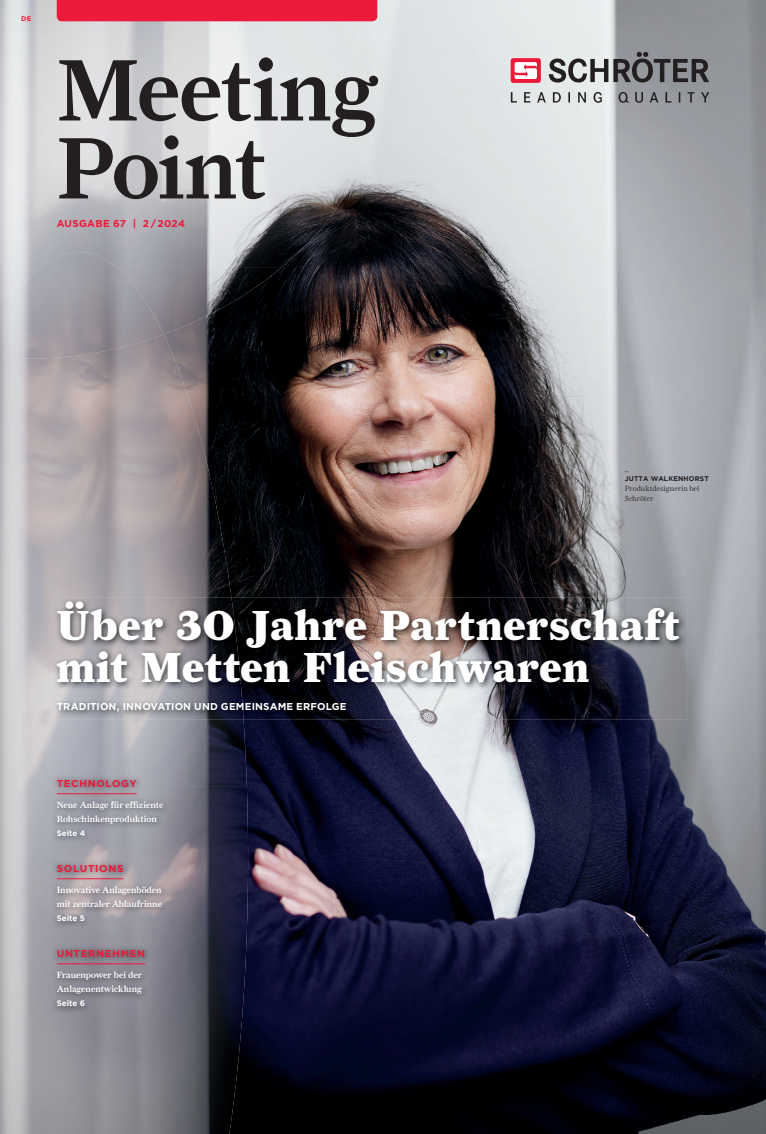
<style>
.page{position:relative;width:766px;height:1134px;background:#fff}
.page>*{position:absolute;margin:0;border:0;box-sizing:border-box;transform-origin:0 0}
.t1{font:500 87.5px/78px "Farnham Display";letter-spacing:-.01em;color:#231f20}
.t2{font:900 42.2px/41.2px "Farnham Display";letter-spacing:.025em;color:#fff}
.t3{font:700 10px "Gotham";letter-spacing:.015em;color:#fff}
.t4{font:700 10px "Gotham";letter-spacing:.07em;color:#ed1a3a}
.t5{font:700 10px "Gotham";letter-spacing:.025em;color:#ed1a3a}
.t6{font:500 9px/14.2px "Farnham Display";color:#fff}
.t7{font:700 8px "Gotham";color:#fff}
.t8{font:300 7.5px/10px "Farnham Display";letter-spacing:.005em;color:#231f20}
.t9{font:700 6.8px "Gotham";letter-spacing:.02em;color:#231f20}
.t10{font:700 6.8px "Gotham";color:#ed1a3a}
.t11{font:6.8px "Gotham";color:#231f20}
</style>
<div class="page">
<img style="left:213px;top:0;width:552px;height:1134px">
<img style="left:0;top:0;width:369px;height:234px">
<img style="left:368px;top:67px;width:7px;height:74px">
<img style="left:67px;top:234px;width:249px;height:34px">
<img style="left:164px;top:267px;width:118px;height:34px">
<img style="left:164px;top:301px;width:70px;height:33px">
<img style="left:0;top:334px;width:213px;height:278px">
<img style="left:213px;top:490px;width:18px;height:108px">
<img style="left:71px;top:719px;width:176px;height:67px">
<img style="left:142px;top:786px;width:106px;height:348px">
<img style="left:0;top:252px;width:164px;height:107px">
<div style="left:510px;top:58px;width:30px;height:25px;background:#ed1a3a;border-radius:3px"></div>
<svg style="left:514px;top:62px;width:22px;height:17px"></svg>
<svg style="left:548px;top:52px;width:161px;height:31px;background:#808183"></svg>
<svg style="left:510px;top:92px;width:199px;height:11px;background:#a0a2a5"></svg>
<div style="left:57px;top:0;width:320px;height:21px;background:#ed1a3a"></div>
<img style="left:52px;top:945px;width:100px;height:69px">
<hr style="left:57px;top:963px;width:88px;height:1px;background:#ed1a3a">
<img style="left:52px;top:860px;width:117px;height:69px">
<hr style="left:57px;top:878px;width:66px;height:1px;background:#ed1a3a">
<img style="left:52px;top:774px;width:118px;height:69px">
<hr style="left:57px;top:793px;width:80px;height:1px;background:#ed1a3a">
<img style="left:243px;top:598px;width:444px;height:121px">
<img style="left:53px;top:598px;width:190px;height:121px">
<p class="t10" style="left:21px;top:15px;width:12px">DE</p>
<h1 class="t1" style="left:57px;top:50px;width:322px">Meeting<br>Point</h1>
<p class="t5" style="left:57px;top:217px;width:130px">AUSGABE 67 | 2 / 2024</p>
<p class="t11" style="left:624px;top:464px;width:6px">_</p>
<p class="t9" style="left:624px;top:475px;width:85px">JUTTA WALKENHORST</p>
<p class="t8" style="left:624px;top:484px;width:76px">Produktdesignerin bei<br>Schröter</p>
<h2 class="t2" style="left:57px;top:605px;width:624px">Über 30 Jahre Partnerschaft mit Metten Fleischwaren</h2>
<p class="t3" style="left:57px;top:700px;width:291px">TRADITION, INNOVATION UND GEMEINSAME ERFOLGE</p>
<p class="t4" style="left:57px;top:777px;width:81px">TECHNOLOGY</p>
<p class="t6" style="left:57px;top:798px;width:108px">Neue Anlage für effiziente<br>Rohschinkenproduktion</p>
<p class="t7" style="left:57px;top:829px;width:30px">Seite 4</p>
<p class="t4" style="left:57px;top:862px;width:68px">SOLUTIONS</p>
<p class="t6" style="left:57px;top:883px;width:107px">Innovative Anlagenböden mit zentraler Ablaufrinne</p>
<p class="t7" style="left:57px;top:914px;width:29px">Seite 5</p>
<p class="t4" style="left:57px;top:947px;width:90px">UNTERNEHMEN</p>
<p class="t6" style="left:57px;top:968px;width:87px">Frauenpower bei der<br>Anlagenentwicklung</p>
<p class="t7" style="left:57px;top:999px;width:30px">Seite 6</p>
</div>
